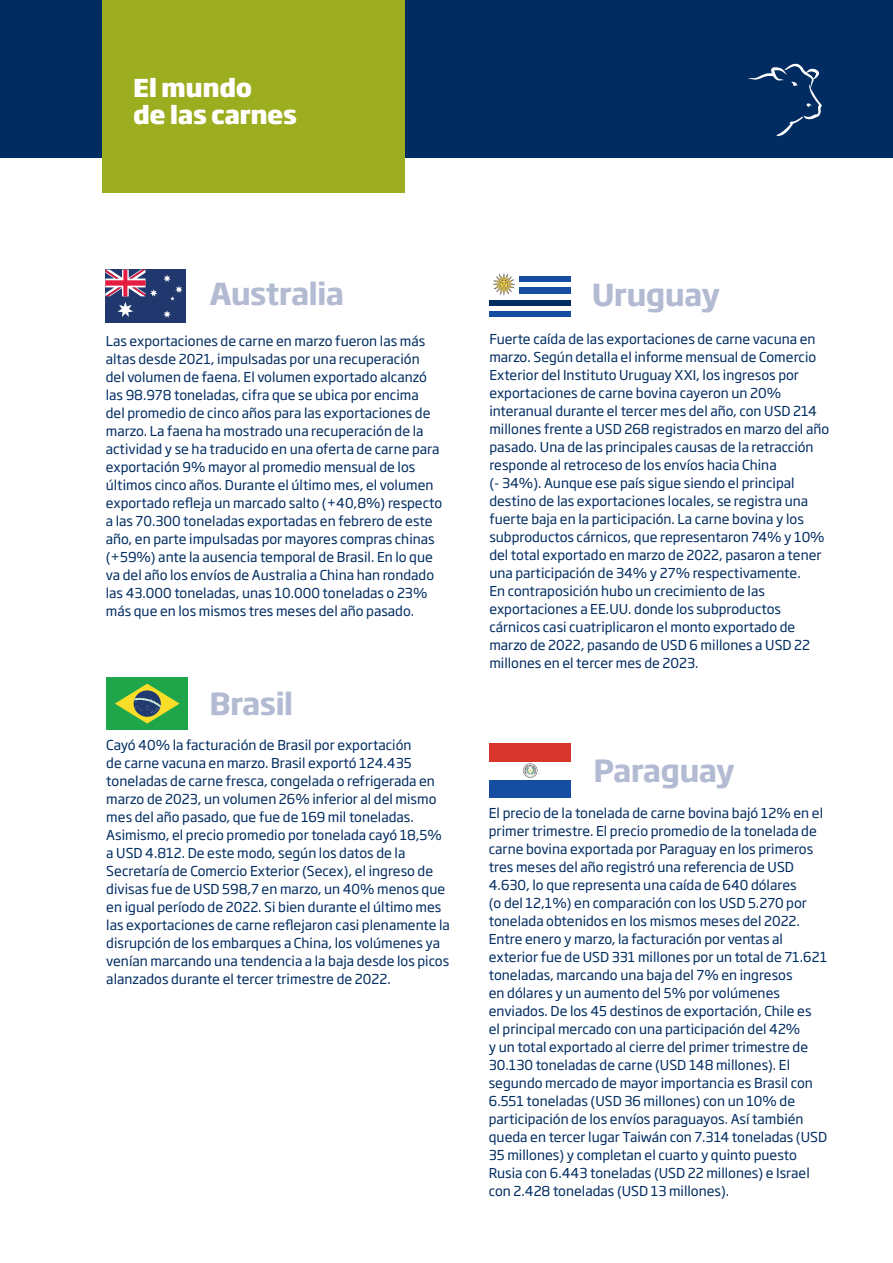
<style>
.page{position:relative;width:893px;height:1263px;background:#fff}
.page>*{position:absolute;margin:0;border:0;box-sizing:border-box;transform-origin:0 0}
.t1{font:700 30px "Soho Gothic Pro";letter-spacing:-.025em;color:#b3bbd3}
.t2{font:800 24.45px/27.2px "Soho Gothic Pro";letter-spacing:-.02em;color:#fff}
.t3{font:13.5px/18px "Soho Gothic Pro";color:#002c62}
</style>
<div class="page">
<div style="left:0;top:0;width:893px;height:157px;background:#002c62"></div>
<svg style="left:748px;top:64px;width:74px;height:73px"></svg>
<div style="left:102px;top:0;width:303px;height:193px;background:#9dad20"></div>
<div style="left:106px;top:677px;width:82px;height:53px;background:#1fa54a"></div>
<svg style="left:115px;top:684px;width:65px;height:39px"></svg>
<div style="left:489px;top:299px;width:82px;height:6px;background:#002c62"></div>
<div style="left:489px;top:312px;width:82px;height:6px;background:#154da1"></div>
<div style="left:489px;top:275px;width:82px;height:6px;background:#154da1"></div>
<div style="left:489px;top:287px;width:82px;height:6px;background:#154da1"></div>
<div style="left:489px;top:269px;width:30px;height:30px;background:#fff"></div>
<svg style="left:492px;top:273px;width:23px;height:23px"></svg>
<div style="left:105px;top:270px;width:81px;height:53px;background:#20386d"></div>
<svg style="left:118px;top:302px;width:15px;height:15px"></svg>
<svg style="left:163px;top:310px;width:8px;height:8px"></svg>
<svg style="left:105px;top:270px;width:52px;height:26px"></svg>
<svg style="left:163px;top:275px;width:20px;height:25px"></svg>
<div style="left:489px;top:780px;width:82px;height:18px;background:#154da1"></div>
<div style="left:489px;top:743px;width:82px;height:18px;background:#d8362c"></div>
<svg style="left:523px;top:763px;width:14px;height:15px"></svg>
<h2 class="t2" style="left:133px;top:73px;width:165px">El mundo<br>de las carnes</h2>
<h1 class="t1" style="left:209px;top:270px;width:136px">Australia</h1>
<p class="t3" style="left:106px;top:332px;width:338px">Las exportaciones de carne en marzo fueron las más altas desde 2021, impulsadas por una recuperación<br>del volumen de faena. El volumen exportado alcanzó las 98.978 toneladas, cifra que se ubica por encima<br>del promedio de cinco años para las exportaciones de marzo. La faena ha mostrado una recuperación de la actividad y se ha traducido en una oferta de carne para exportación 9% mayor al promedio mensual de los últimos cinco años. Durante el último mes, el volumen exportado refleja un marcado salto (+40,8%) respecto a las 70.300 toneladas exportadas en febrero de este año, en parte impulsadas por mayores compras chinas (+59%) ante la ausencia temporal de Brasil. En lo que va del año los envíos de Australia a China han rondado las 43.000 toneladas, unas 10.000 toneladas o 23% más que en los mismos tres meses del año pasado.</p>
<h1 class="t1" style="left:209px;top:680px;width:86px">Brasil</h1>
<p class="t3" style="left:106px;top:735px;width:345px">Cayó 40% la facturación de Brasil por exportación<br>de carne vacuna en marzo. Brasil exportó 124.435 toneladas de carne fresca, congelada o refrigerada en marzo de 2023, un volumen 26% inferior al del mismo mes del año pasado, que fue de 169 mil toneladas.<br>Asimismo, el precio promedio por tonelada cayó 18,5% a USD 4.812. De este modo, según los datos de la Secretaría de Comercio Exterior (Secex), el ingreso de divisas fue de USD 598,7 en marzo, un 40% menos que en igual período de 2022. Si bien durante el último mes las exportaciones de carne reflejaron casi plenamente la disrupción de los embarques a China, los volúmenes ya venían marcando una tendencia a la baja desde los picos alanzados durante el tercer trimestre de 2022.</p>
<h1 class="t1" style="left:592px;top:271px;width:130px">Uruguay</h1>
<p class="t3" style="left:489px;top:329px;width:341px">Fuerte caída de las exportaciones de carne vacuna en marzo. Según detalla el informe mensual de Comercio Exterior del Instituto Uruguay XXI, los ingresos por exportaciones de carne bovina cayeron un 20% interanual durante el tercer mes del año, con USD 214 millones frente a USD 268 registrados en marzo del año pasado. Una de las principales causas de la retracción responde al retroceso de los envíos hacia China<br>(- 34%). Aunque ese país sigue siendo el principal destino de las exportaciones locales, se registra una fuerte baja en la participación. La carne bovina y los subproductos cárnicos, que representaron 74% y 10% del total exportado en marzo de 2022, pasaron a tener una participación de 34% y 27% respectivamente.<br>En contraposición hubo un crecimiento de las exportaciones a EE.UU. donde los subproductos cárnicos casi cuatriplicaron el monto exportado de marzo de 2022, pasando de USD 6 millones a USD 22 millones en el tercer mes de 2023.</p>
<h1 class="t1" style="left:593px;top:747px;width:143px">Paraguay</h1>
<p class="t3" style="left:489px;top:803px;width:340px">El precio de la tonelada de carne bovina bajó 12% en el primer trimestre. El precio promedio de la tonelada de carne bovina exportada por Paraguay en los primeros tres meses del año registró una referencia de USD 4.630, lo que representa una caída de 640 dólares<br>(o del 12,1%) en comparación con los USD 5.270 por tonelada obtenidos en los mismos meses del 2022.<br>Entre enero y marzo, la facturación por ventas al exterior fue de USD 331 millones por un total de 71.621 toneladas, marcando una baja del 7% en ingresos<br>en dólares y un aumento del 5% por volúmenes enviados. De los 45 destinos de exportación, Chile es<br>el principal mercado con una participación del 42%<br>y un total exportado al cierre del primer trimestre de 30.130 toneladas de carne (USD 148 millones). El segundo mercado de mayor importancia es Brasil con 6.551 toneladas (USD 36 millones) con un 10% de participación de los envíos paraguayos. Así también queda en tercer lugar Taiwán con 7.314 toneladas (USD 35 millones) y completan el cuarto y quinto puesto Rusia con 6.443 toneladas (USD 22 millones) e Israel con 2.428 toneladas (USD 13 millones).</p>
</div>
